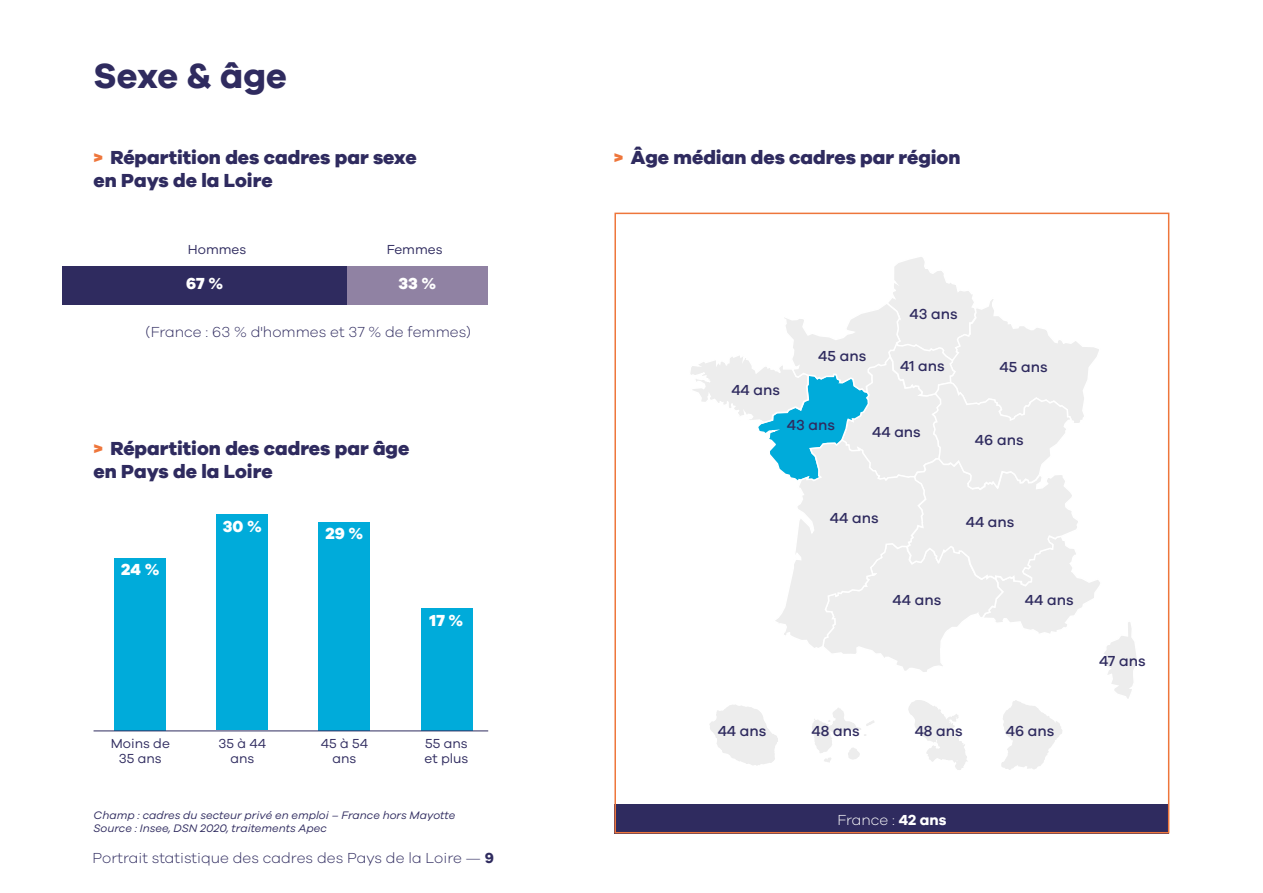
<style>
.page{position:relative;width:1263px;height:893px;background:#fff}
.page>*{position:absolute;margin:0;border:0;box-sizing:border-box;transform-origin:0 0}
.t1{font:700 36px "Galano Grotesque";color:#2f2b5f}
.t2{font:800 19.5px/22.5px "Galano Grotesque";color:#2f2b5f}
.t3{font:800 16.5px "Galano Grotesque";color:#fff}
.t4{font:500 15px "Galano Grotesque";color:#2f2b5f}
.t5{font:300 15px "Galano Grotesque";color:#2f2b5f}
.t6{font:300 15px "Galano Grotesque";color:#fff}
.t7{font:13.5px/15px "Galano Grotesque";color:#2f2b5f;text-align:center}
.t8{font:italic 11.25px/13.5px "Galano Grotesque";color:#2f2b5f}
.s1{color:#ee763b}
.s2{font-weight:700}
</style>
<div class="page">
<div style="left:614px;top:804px;width:555px;height:29px;background:#2f2b5f"></div>
<div style="left:62px;top:266px;width:285px;height:38px;background:#2f2b5f"></div>
<div style="left:347px;top:266px;width:140px;height:38px;background:#9082a3"></div>
<div style="left:115px;top:558px;width:51px;height:172px;background:#00abda"></div>
<div style="left:217px;top:514px;width:51px;height:216px;background:#00abda"></div>
<div style="left:319px;top:522px;width:51px;height:208px;background:#00abda"></div>
<div style="left:421px;top:608px;width:51px;height:122px;background:#00abda"></div>
<hr style="left:94px;top:730px;width:394px;height:1px;background:#2f2b5f">
<div style="left:614px;top:213px;width:555px;height:620px;border:2px solid #ee763b"></div>
<svg style="left:690px;top:257px;width:447px;height:513px"></svg>
<h1 class="t1" style="left:94px;top:54px;width:195px">Sexe &amp; âge</h1>
<p class="t2" style="left:94px;top:146px;width:325px"><span class="s1">&gt;</span> Répartition des cadres par sexe en Pays de la Loire</p>
<p class="t2" style="left:614px;top:146px;width:348px"><span class="s1">&gt;</span> Âge médian des cadres par région</p>
<p class="t7" style="left:188px;top:242px;width:60px">Hommes</p>
<p class="t7" style="left:387px;top:242px;width:57px">Femmes</p>
<p class="t3" style="left:186px;top:274px;width:39px">67 %</p>
<p class="t3" style="left:398px;top:274px;width:39px">33%</p>
<p class="t5" style="left:146px;top:323px;width:327px">(France : 63 % d'hommes et 37 % de femmes)</p>
<p class="t2" style="left:94px;top:436px;width:317px"><span class="s1">&gt;</span> Répartition des cadres par âge en Pays de la Loire</p>
<p class="t3" style="left:121px;top:559px;width:40px">24 %</p>
<p class="t3" style="left:223px;top:516px;width:41px">30 %</p>
<p class="t3" style="left:325px;top:523px;width:39px">29 %</p>
<p class="t3" style="left:430px;top:610px;width:35px">17 %</p>
<p class="t7" style="left:111px;top:736px;width:61px">Moins de<br>35 ans</p>
<p class="t7" style="left:218px;top:736px;width:49px">35 à 44 ans</p>
<p class="t7" style="left:321px;top:736px;width:49px">45 à 54 ans</p>
<p class="t7" style="left:424px;top:736px;width:45px;text-align:left">55 ans et plus</p>
<p class="t8" style="left:94px;top:808px;width:363px">Champ : cadres du secteur privé en emploi – France hors Mayotte<br>Source : Insee, DSN 2020, traitements Apec</p>
<p class="t5" style="left:92px;top:849px;width:403px">Portrait statistique des cadres des Pays de la Loire — <span class="s2">9</span></p>
<p class="t4" style="left:731px;top:381px;width:50px">44 ans</p>
<p class="t4" style="left:818px;top:347px;width:49px">45 ans</p>
<p class="t4" style="left:910px;top:305px;width:50px">43 ans</p>
<p class="t4" style="left:900px;top:357px;width:46px">41 ans</p>
<p class="t4" style="left:999px;top:358px;width:49px">45 ans</p>
<p class="t4" style="left:787px;top:416px;width:50px">43 ans</p>
<p class="t4" style="left:872px;top:423px;width:50px">44 ans</p>
<p class="t4" style="left:830px;top:509px;width:50px">44 ans</p>
<p class="t4" style="left:975px;top:431px;width:50px">46 ans</p>
<p class="t4" style="left:966px;top:512px;width:50px">44 ans</p>
<p class="t4" style="left:892px;top:591px;width:50px">44 ans</p>
<p class="t4" style="left:1025px;top:591px;width:50px">44 ans</p>
<p class="t4" style="left:718px;top:722px;width:50px">44 ans</p>
<p class="t4" style="left:811px;top:722px;width:50px">48 ans</p>
<p class="t4" style="left:915px;top:722px;width:50px">48 ans</p>
<p class="t4" style="left:1006px;top:722px;width:50px">46 ans</p>
<p class="t6" style="left:837px;top:810px;width:111px">France : <span class="s2">42 ans</span></p>
<p class="t4" style="left:1099px;top:652px;width:48px">47 ans</p>
</div>
